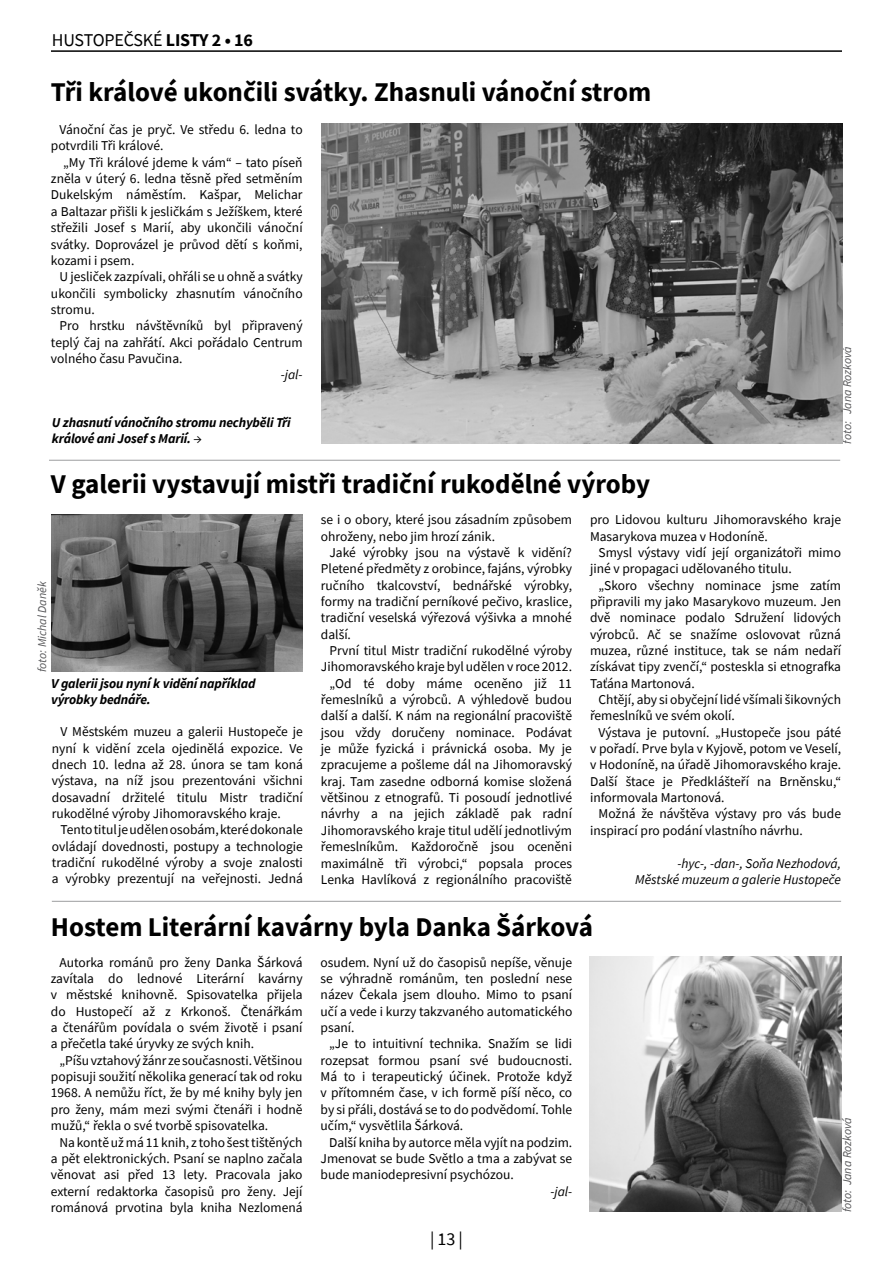
<style>
.page{position:relative;width:893px;height:1263px;background:#fff}
.page>*{position:absolute;margin:0;border:0;box-sizing:border-box;transform-origin:0 0}
.t1{font:700 27px "Source Sans Pro";color:#000}
.t2{font:18px "Source Sans Pro";letter-spacing:-.01em;color:#000}
.t3{font:13.5px/16.4px "Source Sans Pro";color:#000;text-align:justify}
.t4{font:italic 700 13.5px/16.4px "Source Sans Pro";letter-spacing:-.01em;color:#000}
.t5{font:italic 13.5px/16.4px "Source Sans Pro";color:#000;text-align:right}
.t6{font:italic 12px "Source Sans Pro";color:#58585a}
.s1{font-weight:700}
.s2{font-weight:400;font-style:normal}
</style>
<div class="page">
<hr style="left:51px;top:50px;width:791px;height:2px;background:#000">
<hr style="left:49px;top:460px;width:791px;height:1px;background:#9c9e9f">
<img style="left:51px;top:515px;width:252px;height:157px">
<img style="left:321px;top:124px;width:521px;height:320px">
<hr style="left:52px;top:901px;width:789px;height:1px;background:#9c9e9f">
<img style="left:589px;top:957px;width:252px;height:255px">
<h2 class="t2" style="left:52px;top:28px;width:203px">HUSTOPEČSKÉ <span class="s1">LISTY 2 • 16</span></h2>
<h1 class="t1" style="left:51px;top:75px;width:602px">Tři králové ukončili svátky. Zhasnuli vánoční strom</h1>
<p class="t3" style="left:51px;top:121px;width:253px;text-indent:9px">Vánoční čas je pryč. Ve středu 6. ledna to potvrdili Tři králové.</p>
<p class="t3" style="left:51px;top:154px;width:253px;text-indent:12px">„My Tři králové jdeme k vám“ – tato píseň zněla v úterý 6. ledna těsně před setměním Dukelským náměstím. Kašpar, Melichar a Baltazar přišli k jesličkám s Ježíškem, které střežili Josef s Marií, aby ukončili vánoční svátky. Doprovázel je průvod dětí s koňmi, kozami i psem.</p>
<p class="t3" style="left:51px;top:268px;width:253px;text-indent:9px">U jesliček zazpívali, ohřáli se u ohně a svátky ukončili symbolicky zhasnutím vánočního stromu.</p>
<p class="t3" style="left:51px;top:317px;width:253px;text-indent:9px">Pro hrstku návštěvníků byl připravený teplý čaj na zahřátí. Akci pořádalo Centrum volného času Pavučina.</p>
<p class="t5" style="left:281px;top:366px;width:23px">-jal-</p>
<p class="t4" style="left:52px;top:414px;width:240px">U zhasnutí vánočního stromu nechyběli Tři králové ani Josef s Marií. <span class="s2">→</span></p>
<h1 class="t1" style="left:51px;top:467px;width:601px">V galerii vystavují mistři tradiční rukodělné výroby</h1>
<p class="t6" style="left:839px;top:444px;width:98px;rotate:-90deg">foto: Jana Rozková</p>
<p class="t6" style="left:34px;top:672px;width:92px;rotate:-90deg">foto: Michal Daněk</p>
<p class="t4" style="left:51px;top:675px;width:206px">V galerii jsou nyní k vidění například výrobky bednáře.</p>
<p class="t3" style="left:52px;top:723px;width:253px;text-indent:9px">V Městském muzeu a galerii Hustopeče je nyní k vidění zcela ojedinělá expozice. Ve dnech 10. ledna až 28. února se tam koná výstava, na níž jsou prezentováni všichni dosavadní držitelé titulu Mistr tradiční rukodělné výroby Jihomoravského kraje.</p>
<p class="t3" style="left:52px;top:821px;width:253px;text-indent:9px">Tento titul je udělen osobám, které dokonale ovládají dovednosti, postupy a technologie tradiční rukodělné výroby a svoje znalosti a výrobky prezentují na veřejnosti. Jedná</p>
<p class="t3" style="left:321px;top:511px;width:253px">se i o obory, které jsou zásadním způsobem ohroženy, nebo jim hrozí zánik.</p>
<p class="t3" style="left:321px;top:544px;width:253px;text-indent:9px">Jaké výrobky jsou na výstavě k vidění?<br>Pletené předměty z orobince, fajáns, výrobky ručního tkalcovství, bednářské výrobky, formy na tradiční perníkové pečivo, kraslice, tradiční veselská výřezová výšivka a mnohé další.</p>
<p class="t3" style="left:321px;top:642px;width:253px;text-align:right">První titul Mistr tradiční rukodělné výroby Jihomoravského kraje byl udělen v roce 2012. „Od té doby máme oceněno již 11 řemeslníků a výrobců. A výhledově budou další a další. K nám na regionální pracoviště jsou vždy doručeny nominace. Podávat je může fyzická i právnická osoba. My je zpracujeme a pošleme dál na Jihomoravský kraj. Tam zasedne odborná komise složená většinou z etnografů. Ti posoudí jednotlivé návrhy a na jejich základě pak radní Jihomoravského kraje titul udělí jednotlivým řemeslníkům. Každoročně jsou oceněni maximálně tři výrobci,“ popsala proces Lenka Havlíková z regionálního pracoviště</p>
<p class="t3" style="left:590px;top:511px;width:253px">pro Lidovou kulturu Jihomoravského kraje<br>Masarykova muzea v Hodoníně.</p>
<p class="t3" style="left:590px;top:544px;width:253px;text-indent:9px">Smysl výstavy vidí její organizátoři mimo jiné v propagaci udělovaného titulu.</p>
<p class="t3" style="left:590px;top:577px;width:253px;text-indent:9px">„Skoro všechny nominace jsme zatím připravili my jako Masarykovo muzeum. Jen dvě nominace podalo Sdružení lidových výrobců. Ač se snažíme oslovovat různá muzea, různé instituce, tak se nám nedaří získávat tipy zvenčí,“ posteskla si etnografka Taťána Martonová.</p>
<p class="t3" style="left:590px;top:691px;width:253px;text-indent:9px">Chtějí, aby si obyčejní lidé všímali šikovných řemeslníků ve svém okolí.</p>
<p class="t3" style="left:590px;top:724px;width:253px;text-indent:9px">Výstava je putovní. „Hustopeče jsou páté v pořadí. Prve byla v Kyjově, potom ve Veselí, v Hodoníně, na úřadě Jihomoravského kraje.<br>Další štace je Předklášteří na Brněnsku,“ informovala Martonová.</p>
<p class="t3" style="left:590px;top:806px;width:253px;text-indent:9px">Možná že návštěva výstavy pro vás bude inspirací pro podání vlastního návrhu.</p>
<p class="t5" style="left:635px;top:855px;width:207px">-hyc-, -dan-, Soňa Nezhodová,<br>Městské muzeum a galerie Hustopeče</p>
<h1 class="t1" style="left:51px;top:909px;width:543px">Hostem Literární kavárny byla Danka Šárková</h1>
<p class="t3" style="left:51px;top:954px;width:253px;text-indent:9px">Autorka románů pro ženy Danka Šárková zavítala do lednové Literární kavárny v městské knihovně. Spisovatelka přijela do Hustopečí až z Krkonoš. Čtenářkám a čtenářům povídala o svém životě i psaní a přečetla také úryvky ze svých knih.</p>
<p class="t3" style="left:51px;top:1052px;width:253px;text-indent:9px">„Píšu vztahový žánr ze současnosti. Většinou popisuji soužití několika generací tak od roku 1968. A nemůžu říct, že by mé knihy byly jen pro ženy, mám mezi svými čtenáři i hodně mužů,“ řekla o své tvorbě spisovatelka.</p>
<p class="t3" style="left:51px;top:1134px;width:253px;text-indent:9px">Na kontě už má 11 knih, z toho šest tištěných a pět elektronických. Psaní se naplno začala věnovat asi před 13 lety. Pracovala jako externí redaktorka časopisů pro ženy. Její románová prvotina byla kniha Nezlomená</p>
<p class="t3" style="left:321px;top:954px;width:253px">osudem. Nyní už do časopisů nepíše, věnuje se výhradně románům, ten poslední nese název Čekala jsem dlouho. Mimo to psaní učí a vede i kurzy takzvaného automatického psaní.</p>
<p class="t3" style="left:321px;top:1035px;width:253px;text-indent:9px">„Je to intuitivní technika. Snažím se lidi rozepsat formou psaní své budoucnosti.<br>Má to i terapeutický účinek. Protože když v přítomném čase, v ich formě píší něco, co by si přáli, dostává se to do podvědomí. Tohle učím,“ vysvětlila Šárková.</p>
<p class="t3" style="left:321px;top:1134px;width:253px;text-indent:9px">Další kniha by autorce měla vyjít na podzim.<br>Jmenovat se bude Světlo a tma a zabývat se bude maniodepresivní psychózou.</p>
<p class="t5" style="left:550px;top:1183px;width:23px">-jal-</p>
<h2 class="t2" style="left:430px;top:1227px;width:34px">| 13 |</h2>
<p class="t6" style="left:839px;top:1212px;width:96px;rotate:-90deg">foto: Jana Rozková</p>
</div>
